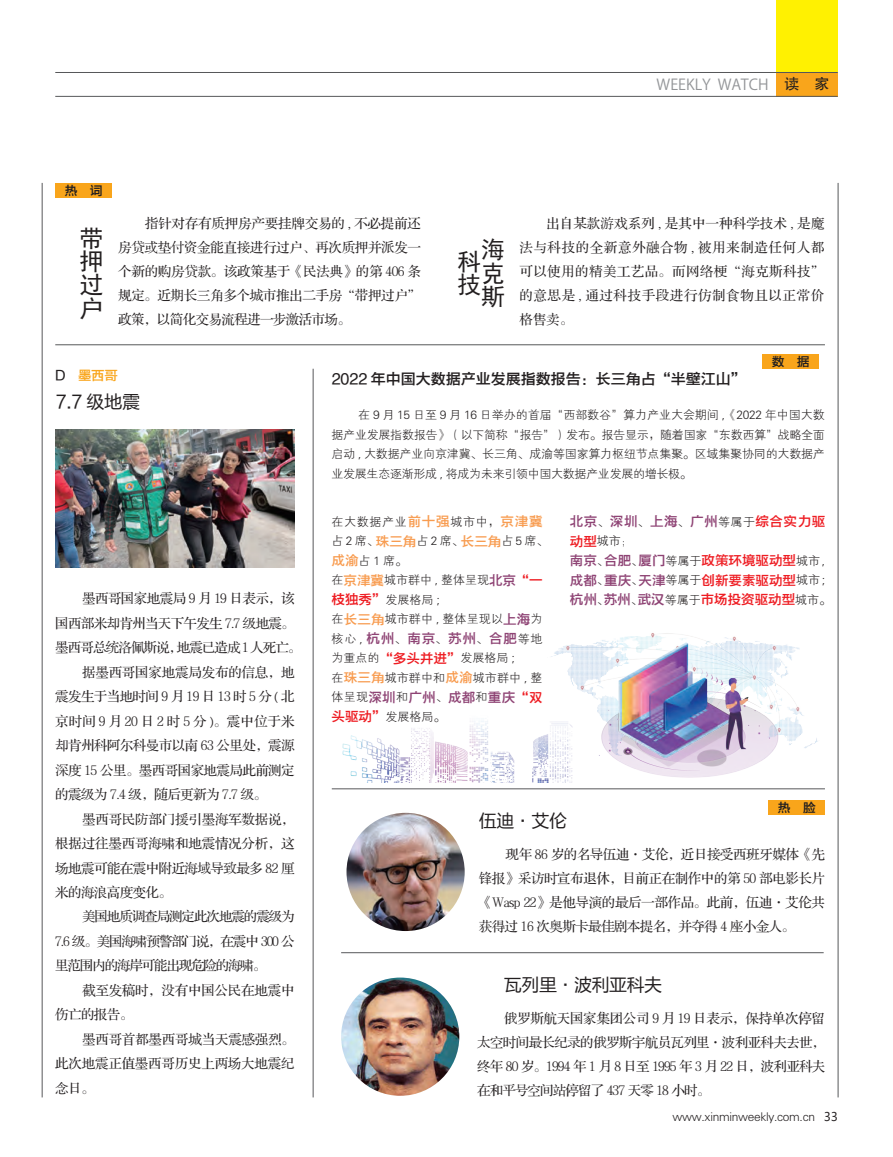
<style>
.page{position:relative;width:893px;height:1157px;background:#fff}
.page>*{position:absolute;margin:0;border:0;box-sizing:border-box;transform-origin:0 0}
.t1{font:24px/23.4px "Sim Hei";color:#231f20;text-align:justify}
.t2{font:18px "FZLTHJW GB1 0";letter-spacing:-.025em;color:#231f20}
.t3{font:15px "FZYDZHJW GB1 0";color:#231f20}
.t4{font:15px "Koz Go Pro";color:#939598}
.t5{font:13.5px/24px "FZS3 K GBK1 0";letter-spacing:-.04em;color:#231f20;text-align:justify}
.t6{font:13.5px "FZS3 K GBK1 0";letter-spacing:-.015em;color:#231f20}
.t7{font:13.5px "FZS3 K GBK1 0";letter-spacing:-.085em;color:#231f20}
.t8{font:13.5px "FZYDZHJW GB1 0";letter-spacing:.04em;color:#8e4374}
.t9{font:13.5px "FZS3 K GBK1 0";letter-spacing:-.065em;color:#231f20}
.t10{font:13.5px "FZS3 K GBK1 0";letter-spacing:.215em;color:#231f20}
.t11{font:13.5px "FZS3 K GBK1 0";letter-spacing:-.08em;color:#231f20}
.t12{font:13.5px "FZYDZHJW GB1 0";color:#f9a51b}
.t13{font:12.75px "FZYDZHJW GB1 0";color:#231f20}
.t14{font:12px/19.5px "FZXH1 JW GB1 0";letter-spacing:-.015em;color:#231f20}
.t15{font:12px/19.5px "FZXH1 JW GB1 0";letter-spacing:.01em;color:#231f20}
.s1{font-family:"FZHTJW GB1 0";color:#231f20}
.s2{color:#231f20}
.s3{font-family:"FZYDZHJW GB1 0";font-size:13.5px;color:#f89c50}
.s4{font-family:"FZYDZHJW GB1 0";font-size:13.5px;color:#8e4374}
.s5{font-family:"FZYDZHJW GB1 0";font-size:13.5px;color:#ee1d23}
.s6{font-family:"FZXH1 JW GB1 0";font-size:12px;color:#231f20}
.s7{color:#ee1d23}
.s8{font-family:"Microsoft Ya Hei"}
</style>
<div class="page">
<div style="left:776px;top:0;width:62px;height:97px;background:#fff101"></div>
<div style="left:776px;top:72px;width:62px;height:25px;background:#f9a51b"></div>
<hr style="left:55px;top:72px;width:783px;height:1px;background:#57585a">
<hr style="left:55px;top:96px;width:783px;height:1px;background:#57585a">
<div style="left:55px;top:183px;width:57px;height:15px;background:#f9a51b"></div>
<hr style="left:332px;top:788px;width:493px;height:1px;background:#57585a">
<hr style="left:42px;top:183px;width:1px;height:914px;background:#57585a">
<hr style="left:838px;top:183px;width:1px;height:914px;background:#57585a">
<hr style="left:313px;top:369px;width:1px;height:728px;background:#57585a">
<hr style="left:55px;top:344px;width:770px;height:1px;background:#57585a">
<div style="left:768px;top:800px;width:57px;height:15px;background:#f9a51b"></div>
<img style="left:341px;top:977px;width:118px;height:118px;border-radius:59px">
<div style="left:762px;top:354px;width:57px;height:15px;background:#f9a51b"></div>
<hr style="left:341px;top:952px;width:483px;height:1px;background:#57585a">
<img style="left:346px;top:813px;width:119px;height:118px;border-radius:59px">
<img style="left:551px;top:642px;width:267px;height:106px">
<img style="left:597px;top:633px;width:186px;height:157px">
<img style="left:342px;top:685px;width:275px;height:97px">
<img style="left:56px;top:429px;width:239px;height:139px">
<p class="t4" style="left:657px;top:75px;width:175px">WEEKLY WATCH <span class="s1">读　家</span></p>
<p class="t13" style="left:65px;top:183px;width:39px">热　词</p>
<p class="t1" style="left:79px;top:226px;width:25px">带押过户</p>
<p class="t5" style="left:118px;top:211px;width:304px;text-indent:27px">指针对存有质押房产要挂牌交易的 , 不必提前还房贷或垫付资金能直接进行过户、再次质押并派发一个新的购房贷款。该政策基于《民法典》的第 406 条规定。近期长三角多个城市推出二手房“带押过户”政策，以简化交易流程进一步激活市场。</p>
<p class="t1" style="left:481px;top:238px;width:24px">海克斯</p>
<p class="t1" style="left:457px;top:250px;width:25px">科技</p>
<p class="t5" style="left:519px;top:211px;width:306px;text-indent:27px">出自某款游戏系列 , 是其中一种科学技术 , 是魔法与科技的全新意外融合物 , 被用来制造任何人都可以使用的精美工艺品。而网络梗“海克斯科技”的意思是 , 通过科技手段进行仿制食物且以正常价格售卖。</p>
<p class="t13" style="left:772px;top:354px;width:39px">数　据</p>
<p class="t12" style="left:56px;top:368px;width:64px"><span class="s2">D　</span>墨西哥</p>
<p class="t2" style="left:56px;top:392px;width:86px">7.7 级地震</p>
<p class="t5" style="left:82px;top:587px;width:214px">墨西哥国家地震局 9 月 19 日表示，该</p>
<p class="t5" style="left:55px;top:612px;width:241px">国西部米却肯州当天下午发生 7.7 级地震。</p>
<p class="t9" style="left:55px;top:640px;width:248px">墨西哥总统洛佩斯说，地震已造成 1 人死亡。</p>
<p class="t6" style="left:82px;top:665px;width:214px">据墨西哥国家地震局发布的信息，地</p>
<p class="t5" style="left:55px;top:685px;width:241px">震发生于当地时间9月19日13时5分(北</p>
<p class="t10" style="left:55px;top:714px;width:241px">京时间9月20日2时5分)。震中位于米</p>
<p class="t5" style="left:55px;top:734px;width:241px">却肯州科阿尔科曼市以南 63 公里处，震源</p>
<p class="t5" style="left:55px;top:758px;width:241px">深度 15 公里。墨西哥国家地震局此前测定</p>
<p class="t5" style="left:55px;top:783px;width:213px">的震级为 7.4 级，随后更新为 7.7 级。</p>
<p class="t6" style="left:82px;top:812px;width:214px">墨西哥民防部门援引墨海军数据说，</p>
<p class="t6" style="left:55px;top:836px;width:241px">根据过往墨西哥海啸和地震情况分析，这</p>
<p class="t5" style="left:55px;top:856px;width:241px">场地震可能在震中附近海域导致最多 82 厘</p>
<p class="t5" style="left:55px;top:880px;width:118px">米的海浪高度变化。</p>
<p class="t11" style="left:82px;top:909px;width:214px">美国地质调查局测定此次地震的震级为</p>
<p class="t7" style="left:55px;top:934px;width:241px">7.6 级。美国海啸预警部门说，在震中 300 公</p>
<p class="t7" style="left:55px;top:958px;width:213px">里范围内的海岸可能出现危险的海啸。</p>
<p class="t6" style="left:82px;top:983px;width:214px">截至发稿时，没有中国公民在地震中</p>
<p class="t5" style="left:55px;top:1003px;width:79px">伤亡的报告。</p>
<p class="t6" style="left:82px;top:1032px;width:214px">墨西哥首都墨西哥城当天震感强烈。</p>
<p class="t6" style="left:55px;top:1056px;width:241px">此次地震正值墨西哥历史上两场大地震纪</p>
<p class="t5" style="left:55px;top:1076px;width:41px">念日。</p>
<p class="t3" style="left:332px;top:370px;width:416px">2022 年中国大数据产业发展指数报告：长三角占“半壁江山”</p>
<p class="t14" style="left:332px;top:405px;width:495px;text-align:justify;text-indent:27px">在 9 月 15 日至 9 月 16 日举办的首届“西部数谷”算力产业大会期间 ,《2022 年中国大数据产业发展指数报告》（以下简称“报告”）发布。报告显示，随着国家“东数西算”战略全面启动 , 大数据产业向京津冀、长三角、成渝等国家算力枢纽节点集聚。区域集聚协同的大数据产业发展生态逐渐形成 , 将成为未来引领中国大数据产业发展的增长极。</p>
<p class="t15" style="left:332px;top:512px;width:219px">在大数据产业<span class="s3">前十强</span>城市中，<span class="s3">京津冀</span>占 2 席、<span class="s3">珠三角</span>占 2 席、<span class="s3">长三角</span>占 5 席、<span class="s3">成渝</span>占 1 席。<br>在<span class="s3">京津冀</span>城市群中 , 整体呈现<span class="s4">北京</span><span class="s5">“一枝独秀”</span>发展格局 ;<br>在<span class="s3">长三角</span>城市群中 , 整体呈现以<span class="s4">上海</span>为核心 , <span class="s4">杭州</span>、<span class="s4">南京</span>、<span class="s4">苏州</span>、<span class="s4">合肥</span>等地为重点的<span class="s5">“多头并进”</span>发展格局 ;<br>在<span class="s3">珠三角</span>城市群中和<span class="s3">成渝</span>城市群中 , 整</p>
<p class="t8" style="left:332px;top:689px;width:213px"><span class="s6">体呈现</span>深圳<span class="s6">和</span>广州<span class="s6">、</span>成都<span class="s6">和</span>重庆<span class="s7">“双</span></p>
<p class="t14" style="left:332px;top:707px;width:115px"><span class="s5">头驱动”</span>发展格局。</p>
<p class="t8" style="left:570px;top:514px;width:257px">北京<span class="s6">、</span>深圳<span class="s6">、</span>上海<span class="s6">、</span>广州<span class="s6">等属于</span><span class="s7">综合实力驱</span></p>
<p class="t14" style="left:570px;top:531px;width:263px"><span class="s5">动型</span>城市；<br><span class="s4">南京</span>、<span class="s4">合肥</span>、<span class="s4">厦门</span>等属于<span class="s5">政策环境驱动型</span>城市 ,<span class="s4">成都</span>、<span class="s4">重庆</span>、<span class="s4">天津</span>等属于<span class="s5">创新要素驱动型</span>城市 ;<span class="s4">杭州</span>、<span class="s4">苏州</span>、<span class="s4">武汉</span>等属于<span class="s5">市场投资驱动型</span>城市。</p>
<p class="t13" style="left:778px;top:801px;width:40px">热 脸</p>
<p class="t2" style="left:479px;top:810px;width:90px">伍迪·艾伦</p>
<p class="t5" style="left:479px;top:842px;width:348px;text-indent:27px">现年 86 岁的名导伍迪·艾伦，近日接受西班牙媒体《先锋报》采访时宣布退休，目前正在制作中的第 50 部电影长片《Wasp 22》是他导演的最后一部作品。此前，伍迪·艾伦共获得过 16 次奥斯卡最佳剧本提名，并夺得 4 座小金人。</p>
<p class="t2" style="left:504px;top:975px;width:160px">瓦列里·波利亚科夫</p>
<p class="t5" style="left:477px;top:1007px;width:350px;text-indent:27px">俄罗斯航天国家集团公司 9 月 19 日表示，保持单次停留太空时间最长纪录的俄罗斯宇航员瓦列里·波利亚科夫去世，终年 80 岁。1994 年 1 月 8 日至 1995 年 3 月 22 日，波利亚科夫在和平号空间站停留了 437 天零 18 小时。</p>
<p class="t14" style="left:673px;top:1106px;width:167px">www.xinminweekly.com.cn <span class="s8">33</span></p>
</div>
